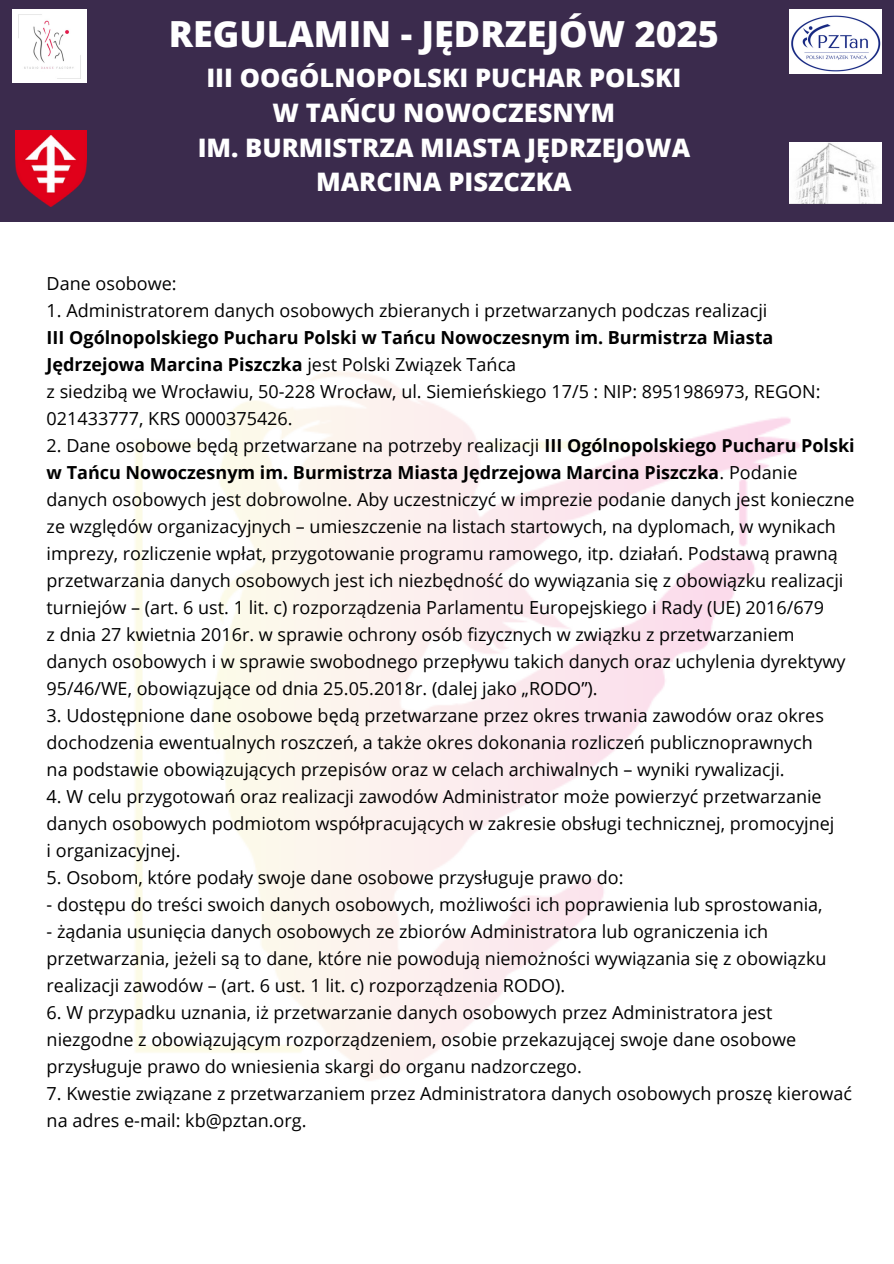
<style>
.page{position:relative;width:894px;height:1264px;background:#fff}
.page>*{position:absolute;margin:0;border:0;box-sizing:border-box;transform-origin:0 0}
.t1{font:800 36px "Open Sans";color:#fff}
.t2{font:800 25.5px/34.8px "Open Sans";color:#fff;text-align:center}
.t3{font:18px/27px "Open Sans";color:#000}
.t4{font:700 18px/27px "Open Sans";color:#000}
.s1{font-weight:400}
.s2{font-weight:700}
</style>
<div class="page">
<img style="left:135px;top:371px;width:666px;height:710px">
<div style="left:0;top:0;width:893px;height:222px;background:#3b2b4d"></div>
<img style="left:789px;top:9px;width:91px;height:64px">
<img style="left:13px;top:9px;width:73px;height:73px">
<img style="left:16px;top:130px;width:71px;height:77px">
<img style="left:789px;top:143px;width:91px;height:61px">
<h1 class="t1" style="left:169px;top:9px;width:551px">REGULAMIN - JĘDRZEJÓW 2025</h1>
<h2 class="t2" style="left:198px;top:59px;width:494px">III OOGÓLNOPOLSKI PUCHAR POLSKI<br>W TAŃCU NOWOCZESNYM<br>IM. BURMISTRZA MIASTA JĘDRZEJOWA<br>MARCINA PISZCZKA</h2>
<h1 class="t3" style="left:47px;top:269px;width:132px">Dane osobowe:</h1>
<p class="t3" style="left:47px;top:296px;width:722px">1. Administratorem danych osobowych zbieranych i przetwarzanych podczas realizacji</p>
<p class="t4" style="left:47px;top:323px;width:728px">III Ogólnopolskiego Pucharu Polski w Tańcu Nowoczesnym im. Burmistrza Miasta<br>Jędrzejowa Marcina Piszczka <span class="s1">jest Polski Związek Tańca</span></p>
<p class="t3" style="left:47px;top:377px;width:775px">z siedzibą we Wrocławiu, 50-228 Wrocław, ul. Siemieńskiego 17/5 : NIP: 8951986973, REGON:<br>021433777, KRS 0000375426.</p>
<p class="t3" style="left:47px;top:431px;width:809px">2. Dane osobowe będą przetwarzane na potrzeby realizacji <span class="s2">III Ogólnopolskiego Pucharu Polski w Tańcu Nowoczesnym im. Burmistrza Miasta Jędrzejowa Marcina Piszczka</span>. Podanie danych osobowych jest dobrowolne. Aby uczestniczyć w imprezie podanie danych jest konieczne ze względów organizacyjnych – umieszczenie na listach startowych, na dyplomach, w wynikach imprezy, rozliczenie wpłat, przygotowanie programu ramowego, itp. działań. Podstawą prawną przetwarzania danych osobowych jest ich niezbędność do wywiązania się z obowiązku realizacji turniejów – (art. 6 ust. 1 lit. c) rozporządzenia Parlamentu Europejskiego i Rady (UE) 2016/679</p>
<p class="t3" style="left:47px;top:620px;width:800px">z dnia 27 kwietnia 2016r. w sprawie ochrony osób fizycznych w związku z przetwarzaniem danych osobowych i w sprawie swobodnego przepływu takich danych oraz uchylenia dyrektywy<br>95/46/WE, obowiązujące od dnia 25.05.2018r. (dalej jako „RODO”).</p>
<p class="t3" style="left:47px;top:701px;width:778px">3. Udostępnione dane osobowe będą przetwarzane przez okres trwania zawodów oraz okres dochodzenia ewentualnych roszczeń, a także okres dokonania rozliczeń publicznoprawnych</p>
<p class="t3" style="left:47px;top:755px;width:739px">na podstawie obowiązujących przepisów oraz w celach archiwalnych – wyniki rywalizacji.</p>
<p class="t3" style="left:47px;top:782px;width:789px">4. W celu przygotowań oraz realizacji zawodów Administrator może powierzyć przetwarzanie danych osobowych podmiotom współpracujących w zakresie obsługi technicznej, promocyjnej</p>
<p class="t3" style="left:47px;top:836px;width:135px">i organizacyjnej.</p>
<p class="t3" style="left:47px;top:863px;width:578px">5. Osobom, które podały swoje dane osobowe przysługuje prawo do:</p>
<p class="t3" style="left:47px;top:890px;width:777px">- dostępu do treści swoich danych osobowych, możliwości ich poprawienia lub sprostowania,</p>
<p class="t3" style="left:47px;top:917px;width:781px">- żądania usunięcia danych osobowych ze zbiorów Administratora lub ograniczenia ich przetwarzania, jeżeli są to dane, które nie powodują niemożności wywiązania się z obowiązku realizacji zawodów – (art. 6 ust. 1 lit. c) rozporządzenia RODO).</p>
<p class="t3" style="left:47px;top:998px;width:750px">6. W przypadku uznania, iż przetwarzanie danych osobowych przez Administratora jest niezgodne z obowiązującym rozporządzeniem, osobie przekazującej swoje dane osobowe przysługuje prawo do wniesienia skargi do organu nadzorczego.</p>
<p class="t3" style="left:47px;top:1079px;width:806px">7. Kwestie związane z przetwarzaniem przez Administratora danych osobowych proszę kierować na adres e-mail: kb@pztan.org.</p>
</div>
